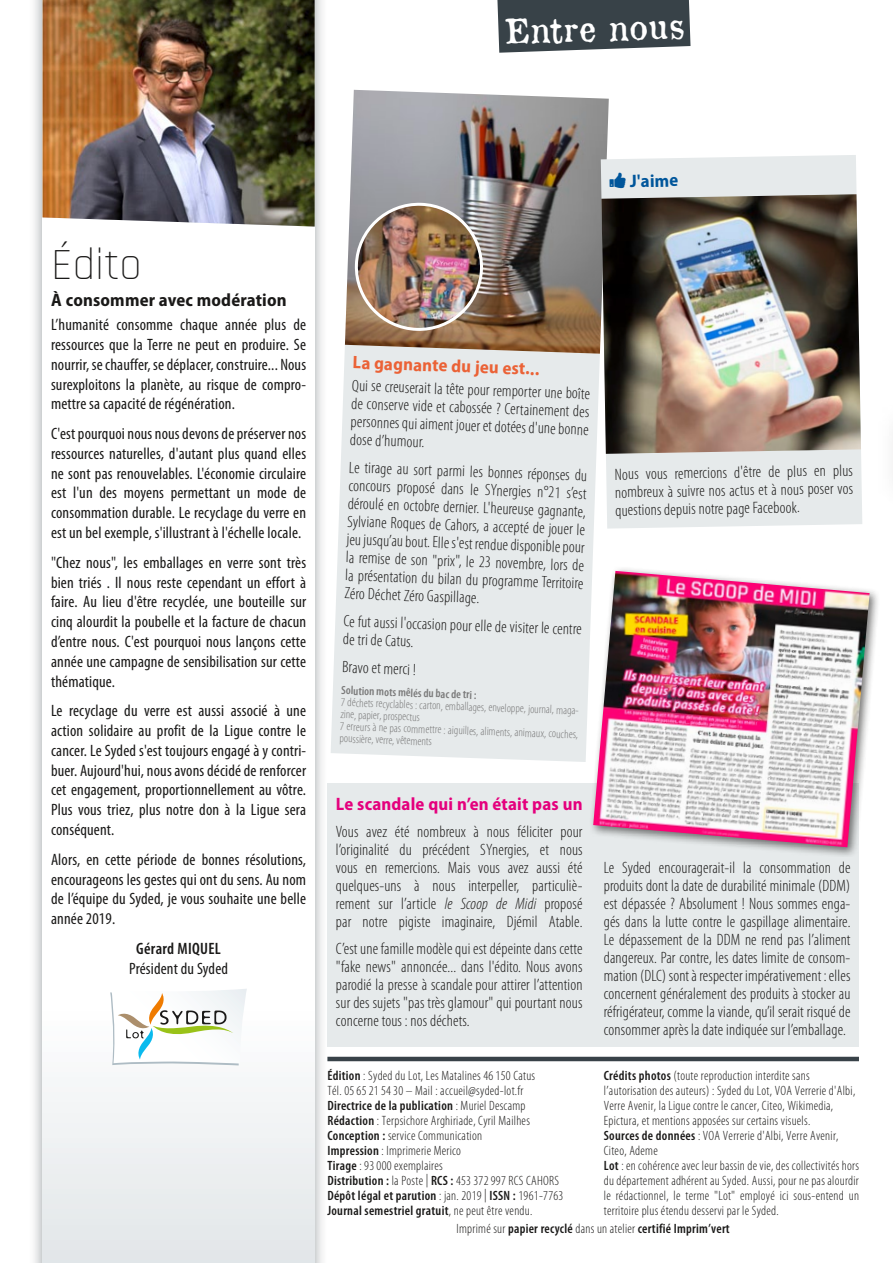
<style>
.page{position:relative;width:893px;height:1263px;background:#fff}
.page>*{position:absolute;margin:0;border:0;box-sizing:border-box;transform-origin:0 0}
.t1{font:300 45px "Rajdhani";color:#1a1918}
.t2{font:33.6px "Old Newspaper Types";color:#fff}
.t3{font:700 semi-condensed 18px "Myriad Pro";letter-spacing:.01em;color:#e4007d}
.t4{font:700 semi-condensed 18px "Myriad Pro";letter-spacing:.01em;color:#1a1918}
.t5{font:700 semi-condensed 18px "Myriad Pro";color:#eb6236}
.t6{font:700 semi-condensed 18px "Myriad Pro";color:#00569b}
.t7{font:300 condensed 16.5px/18px "Myriad Pro";letter-spacing:.01em;color:#1a1918;text-align:justify}
.t8{font:condensed 16.5px/19.8px "Myriad Pro";letter-spacing:.01em;color:#1a1918;text-align:justify}
.t9{font:600 condensed 16.5px "Myriad Pro";letter-spacing:.02em;color:#1a1918}
.t10{font:300 condensed 13.5px/15px "Myriad Pro";letter-spacing:.02em;color:#1a1918}
.t11{font:600 condensed 13.5px "Myriad Pro";letter-spacing:.02em;color:#1a1918}
.t12{font:300 condensed 12px/12px "Myriad Pro";color:#7a7a7a}
.t13{font:600 condensed 12px "Myriad Pro";color:#7a7a7a}
.s1{font-style:italic}
.s2{font-weight:600}
.s3{font-weight:300}
</style>
<div class="page">
<div style="left:27px;top:0;width:300px;height:1263px;background:#001119;opacity:.35"></div>
<svg style="left:43px;top:227px;width:272px;height:1036px"></svg>
<img style="left:43px;top:0;width:272px;height:227px">
<hr style="left:327px;top:1057px;width:532px;height:4px;background:#384248">
<div style="left:331px;top:354px;width:269px;height:408px;background:#e6eaeb"></div>
<img style="left:345px;top:90px;width:264px;height:264px">
<img style="left:352px;top:200px;width:134px;height:132px">
<div style="left:327px;top:783px;width:532px;height:264px;background:#e6eaeb"></div>
<div style="left:588px;top:566px;width:292px;height:291px;background:#1a1918;opacity:.6"></div>
<img style="left:593px;top:571px;width:277px;height:276px">
<svg style="left:601px;top:155px;width:261px;height:374px;background:#e7ebec"></svg>
<img style="left:601px;top:194px;width:260px;height:260px">
<hr style="left:889px;top:421px;width:4px;height:70px;background:#f8f8f8">
<svg style="left:497px;top:0;width:193px;height:53px;background:#475055"></svg>
<svg style="left:110px;top:989px;width:137px;height:76px"></svg>
<svg style="left:609px;top:173px;width:17px;height:16px"></svg>
<h2 class="t2" style="left:504px;top:9px;width:181px;rotate:-2deg">Entre nous</h2>
<p class="t6" style="left:630px;top:169px;width:50px;rotate:-1deg">J'aime</p>
<h1 class="t1" style="left:51px;top:240px;width:92px">Édito</h1>
<p class="t4" style="left:51px;top:288px;width:237px">à consommer avec modération</p>
<p class="t8" style="left:51px;top:315px;width:257px">L’humanité consomme chaque année plus de ressources que la Terre ne peut en produire. Se nourrir, se chauffer, se déplacer, construire... Nous surexploitons la planète, au risque de compro&shy;mettre sa capacité de régénération.</p>
<p class="t8" style="left:51px;top:423px;width:257px">C'est pourquoi nous nous devons de préserver nos ressources naturelles, d'autant plus quand elles ne sont pas renouvelables. L'économie circulaire est l'un des moyens permettant un mode de consommation durable. Le recyclage du verre en est un bel exemple, s'illustrant à l'échelle locale.</p>
<p class="t8" style="left:51px;top:552px;width:257px">"Chez nous", les emballages en verre sont très bien triés . Il nous reste cependant un effort à faire. Au lieu d'être recyclée, une bouteille sur cinq alourdit la poubelle et la facture de chacun d’entre nous. C'est pourquoi nous lançons cette année une campagne de sensibilisation sur cette thématique.</p>
<p class="t8" style="left:51px;top:701px;width:257px">Le recyclage du verre est aussi associé à une action solidaire au profit de la Ligue contre le cancer. Le Syded s'est toujours engagé à y contri&shy;buer. Aujourd'hui, nous avons décidé de renforcer cet engagement, proportionnellement au vôtre.<br>Plus vous triez, plus notre don à la Ligue sera conséquent.</p>
<p class="t8" style="left:51px;top:849px;width:257px">Alors, en cette période de bonnes résolutions, encourageons les gestes qui ont du sens. Au nom de l’équipe du Syded, je vous souhaite une belle année 2019.</p>
<p class="t9" style="left:136px;top:938px;width:86px">Gérard MIQUEL</p>
<p class="t8" style="left:129px;top:958px;width:101px">Président du Syded</p>
<p class="t5" style="left:353px;top:351px;width:188px;rotate:2deg">La gagnante du jeu est...</p>
<p class="t7" style="left:352px;top:376px;width:240px;rotate:2deg">Qui se creuserait la tête pour remporter une boîte de conserve vide et cabossée ? Certainement des personnes qui aiment jouer et dotées d'une bonne dose d’humour.</p>
<p class="t7" style="left:349px;top:458px;width:240px;rotate:2deg">Le tirage au sort parmi les bonnes réponses du concours proposé dans le SYnergies n°21 s’est déroulé en octobre dernier. L'heureuse gagnante, Sylviane Roques de Cahors, a accepté de jouer le jeu jusqu’au bout. Elle s'est rendue disponible pour la remise de son "prix", le 23 novembre, lors de la présentation du bilan du programme Territoire Zéro Déchet Zéro Gaspillage.</p>
<p class="t7" style="left:344px;top:612px;width:240px;rotate:2deg">Ce fut aussi l'occasion pour elle de visiter le centre de tri de Catus.</p>
<p class="t7" style="left:342px;top:658px;width:75px;rotate:2deg">Bravo et merci !</p>
<p class="t13" style="left:342px;top:683px;width:137px;rotate:2deg">Solution mots mêlés du bac de tri :</p>
<p class="t12" style="left:341px;top:696px;width:242px;rotate:2deg">7 déchets recyclables : carton, emballages, enveloppe, journal, maga&shy;zine, papier, prospectus<br>7 erreurs à ne pas commettre : aiguilles, aliments, animaux, couches, poussière, verre, vêtements</p>
<p class="t7" style="left:615px;top:465px;width:240px;rotate:-1deg">Nous vous remercions d'être de plus en plus nombreux à suivre nos actus et à nous poser vos questions depuis notre page Facebook.</p>
<p class="t3" style="left:336px;top:792px;width:248px">Le scandale qui n’en était pas un</p>
<p class="t7" style="left:336px;top:822px;width:248px">Vous avez été nombreux à nous féliciter pour l’originalité du précédent SYnergies, et nous vous en remercions. Mais vous avez aussi été quelques-uns à nous interpeller, particuliè&shy;rement sur l’article <span class="s1">le Scoop de Midi</span> proposé par notre pigiste imaginaire, Djémil Atable.</p>
<p class="t7" style="left:336px;top:939px;width:248px">C’est une famille modèle qui est dépeinte dans cette "fake news" annoncée... dans l'édito. Nous avons parodié la presse à scandale pour attirer l’attention sur des sujets "pas très glamour" qui pourtant nous concerne tous : nos déchets.</p>
<p class="t7" style="left:604px;top:858px;width:248px">Le Syded encouragerait-il la consommation de produits dont la date de durabilité minimale (DDM) est dépassée ? Absolument ! Nous sommes enga&shy;gés dans la lutte contre le gaspillage alimentaire.<br>Le dépassement de la DDM ne rend pas l’aliment dangereux. Par contre, les dates limite de consom&shy;mation (DLC) sont à respecter impérativement : elles concernent généralement des produits à stocker au réfrigérateur, comme la viande, qu’il serait risqué de consommer après la date indiquée sur l’emballage.</p>
<p class="t10" style="left:327px;top:1068px;width:238px"><span class="s2">Édition</span> : Syded du Lot, Les Matalines 46150 Catus<br>Tél. 0565215430 – Mail : accueil@syded-lot.fr <span class="s2">Directrice de la publication</span> : Muriel Descamp <span class="s2">Rédaction</span> : Terpsichore Arghiriade, Cyril Mailhes <span class="s2">Conception :</span> service Communication<br><span class="s2">Impression</span> : Imprimerie Merico<br><span class="s2">Tirage</span> : 93000 exemplaires<br><span class="s2">Distribution :</span> la Poste | <span class="s2">RCS :</span> 453372997 RCS CAHORS <span class="s2">Dépôt légal et parution</span> : jan. 2019 | <span class="s2">ISSN :</span> 1961-7763<br><span class="s2">Journal semestriel gratuit</span>, ne peut être vendu.</p>
<p class="t10" style="left:604px;top:1068px;width:257px"><span class="s2">Crédits photos</span> (toute reproduction interdite sans l’autorisation des auteurs) : Syded du Lot, VOA Verrerie d'Albi, Verre Avenir, la Ligue contre le cancer, Citeo, Wikimedia, Epictura, et mentions apposées sur certains visuels.<br><span class="s2">Sources de données</span> : VOA Verrerie d'Albi, Verre Avenir, Citeo, Ademe<br><span class="s2">Lot</span> : en cohérence avec leur bassin de vie, des collectivités hors du département adhérent au Syded. Aussi, pour ne pas alourdir le rédactionnel, le terme "Lot" employé ici sous-entend un territoire plus étendu desservi par le Syded.</p>
<p class="t11" style="left:457px;top:1220px;width:275px"><span class="s3">Imprimé sur</span> papier recyclé <span class="s3">dans un atelier</span> certifié Imprim’vert</p>
</div>
